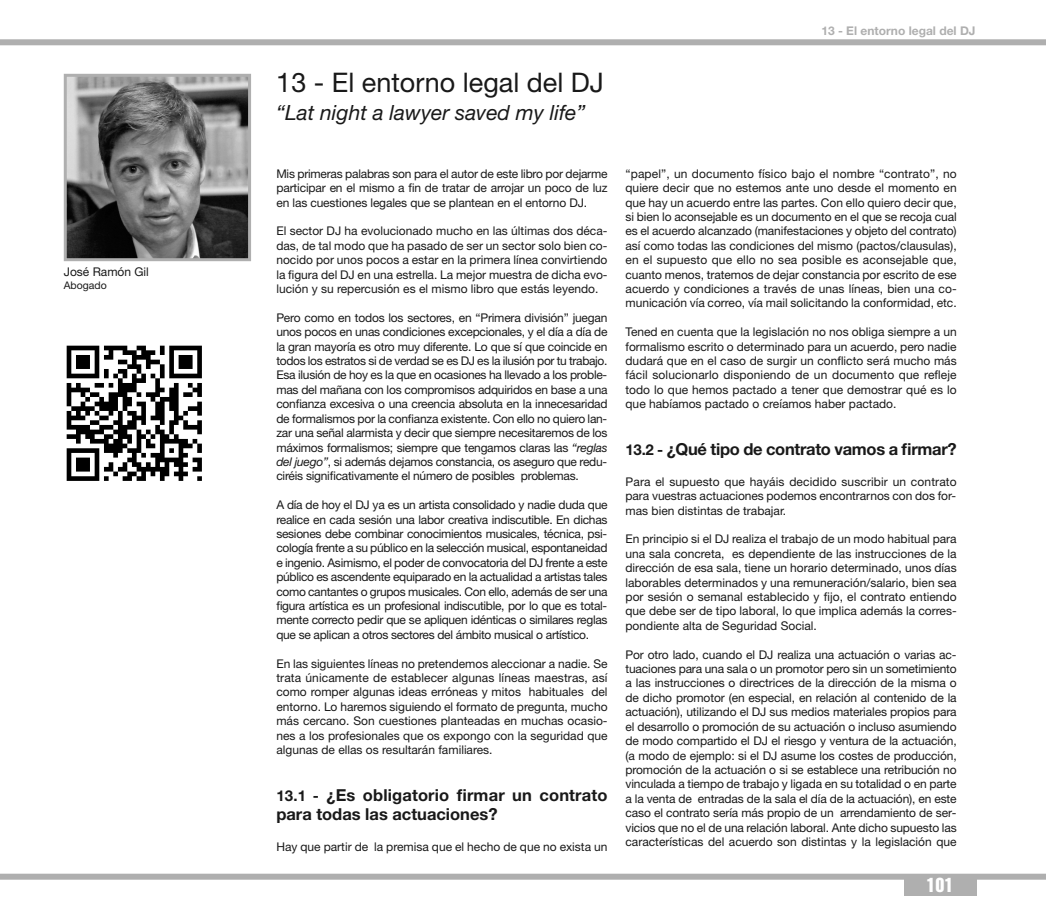
<style>
.page{position:relative;width:1046px;height:919px;background:#fff}
.page>*{position:absolute;margin:0;border:0;box-sizing:border-box;transform-origin:0 0}
.t1{font:27px "Helvetica Neue LT Std";color:#191919}
.t2{font:italic 21px "Helvetica Neue LT Std";color:#191919}
.t3{font:18px "Helvetica Inserat";color:#fff}
.t4{font:700 16.5px/19.8px "Helvetica Neue LT Std";color:#191919}
.t5{font:12px/14.4px "Helvetica Neue LT Std";color:#191919;text-align:justify}
.t6{font:700 12px "Helvetica Neue LT Std";color:#afafaf}
.t7{font:10.5px "Helvetica Neue LT Std";color:#191919}
.s1{font-style:italic}
.s2{font-size:15px}
</style>
<div class="page">
<div style="left:0;top:39px;width:1046px;height:6px;background:#afafaf"></div>
<div style="left:0;top:873px;width:1046px;height:6px;background:#afafaf"></div>
<div style="left:904px;top:873px;width:72px;height:22px;background:#afafaf"></div>
<img style="left:68px;top:78px;width:179px;height:179px">
<div style="left:64px;top:74px;width:187px;height:187px;border:3px solid #afafaf"></div>
<img style="left:66px;top:345px;width:136px;height:136px">
<p class="t5" style="left:64px;top:265px;width:87px">José Ramón Gil</p>
<p class="t7" style="left:64px;top:282px;width:44px">Abogado</p>
<h1 class="t1" style="left:276px;top:72px;width:329px">13 - El entorno legal del DJ</h1>
<h2 class="t2" style="left:276px;top:105px;width:311px">“Lat night a lawyer saved my life”</h2>
<p class="t6" style="left:821px;top:26px;width:156px">13 - El entorno legal del DJ</p>
<p class="t5" style="left:276px;top:167px;width:333px">Mis primeras palabras son para el autor de este libro por dejarme participar en el mismo a fin de tratar de arrojar un poco de luz en las cuestiones legales que se plantean en el entorno DJ.</p>
<p class="t5" style="left:276px;top:225px;width:333px">El sector DJ ha evolucionado mucho en las últimas dos déca&shy;das, de tal modo que ha pasado de ser un sector solo bien co&shy;nocido por unos pocos a estar en la primera línea convirtiendo la figura del DJ en una estrella. La mejor muestra de dicha evo&shy;lución y su repercusión es el mismo libro que estás leyendo.</p>
<p class="t5" style="left:276px;top:311px;width:333px">Pero como en todos los sectores, en “Primera división” juegan unos pocos en unas condiciones excepcionales, y el día a día de la gran mayoría es otro muy diferente. Lo que sí que coincide en todos los estratos si de verdad se es DJ es la ilusión por tu trabajo.<br>Esa ilusión de hoy es la que en ocasiones ha llevado a los proble&shy;mas del mañana con los compromisos adquiridos en base a una confianza excesiva o una creencia absoluta en la innecesaridad de formalismos por la confianza existente. Con ello no quiero lan&shy;zar una señal alarmista y decir que siempre necesitaremos de los máximos formalismos; siempre que tengamos claras las <span class="s1">“reglas del juego”</span>, si además dejamos constancia, os aseguro que redu&shy;ciréis significativamente el número de posibles problemas.</p>
<p class="t5" style="left:276px;top:499px;width:333px">A día de hoy el DJ ya es un artista consolidado y nadie duda que realice en cada sesión una labor creativa indiscutible. En dichas sesiones debe combinar conocimientos musicales, técnica, psi&shy;cología frente a su público en la selección musical, espontaneidad e ingenio. Asimismo, el poder de convocatoria del DJ frente a este público es ascendente equiparado en la actualidad a artistas tales como cantantes o grupos musicales. Con ello, además de ser una figura artística es un profesional indiscutible, por lo que es total&shy;mente correcto pedir que se apliquen idénticas o similares reglas que se aplican a otros sectores del ámbito musical o artístico.</p>
<p class="t5" style="left:276px;top:657px;width:333px">En las siguientes líneas no pretendemos aleccionar a nadie. Se trata únicamente de establecer algunas líneas maestras, así como romper algunas ideas erróneas y mitos habituales del entorno. Lo haremos siguiendo el formato de pregunta, mucho más cercano. Son cuestiones planteadas en muchas ocasio&shy;nes a los profesionales que os expongo con la seguridad que algunas de ellas os resultarán familiares.</p>
<h3 class="t4" style="left:276px;top:786px;width:333px"><span class="s2">13.1 -</span> ¿Es obligatorio firmar un contrato para todas las actuaciones?</h3>
<p class="t5" style="left:276px;top:841px;width:333px">Hay que partir de la premisa que el hecho de que no exista un</p>
<p class="t5" style="left:626px;top:167px;width:333px">“papel”, un documento físico bajo el nombre “contrato”, no quiere decir que no estemos ante uno desde el momento en que hay un acuerdo entre las partes. Con ello quiero decir que, si bien lo aconsejable es un documento en el que se recoja cual es el acuerdo alcanzado (manifestaciones y objeto del contrato) así como todas las condiciones del mismo (pactos/clausulas), en el supuesto que ello no sea posible es aconsejable que, cuanto menos, tratemos de dejar constancia por escrito de ese acuerdo y condiciones a través de unas líneas, bien una co&shy;municación vía correo, vía mail solicitando la conformidad, etc.</p>
<p class="t5" style="left:626px;top:326px;width:333px">Tened en cuenta que la legislación no nos obliga siempre a un formalismo escrito o determinado para un acuerdo, pero nadie dudará que en el caso de surgir un conflicto será mucho más fácil solucionarlo disponiendo de un documento que refleje todo lo que hemos pactado a tener que demostrar qué es lo que habíamos pactado o creíamos haber pactado.</p>
<h3 class="t4" style="left:626px;top:440px;width:333px"><span class="s2">13.2 -</span> ¿Qué tipo de contrato vamos a firmar?</h3>
<p class="t5" style="left:626px;top:475px;width:333px">Para el supuesto que hayáis decidido suscribir un contrato para vuestras actuaciones podemos encontrarnos con dos for&shy;mas bien distintas de trabajar.</p>
<p class="t5" style="left:626px;top:533px;width:333px">En principio si el DJ realiza el trabajo de un modo habitual para una sala concreta, es dependiente de las instrucciones de la dirección de esa sala, tiene un horario determinado, unos días laborables determinados y una remuneración/salario, bien sea por sesión o semanal establecido y fijo, el contrato entiendo que debe ser de tipo laboral, lo que implica además la corres&shy;pondiente alta de Seguridad Social.</p>
<p class="t5" style="left:626px;top:648px;width:333px">Por otro lado, cuando el DJ realiza una actuación o varias ac&shy;tuaciones para una sala o un promotor pero sin un sometimiento a las instrucciones o directrices de la dirección de la misma o de dicho promotor (en especial, en relación al contenido de la actuación), utilizando el DJ sus medios materiales propios para el desarrollo o promoción de su actuación o incluso asumiendo de modo compartido el DJ el riesgo y ventura de la actuación, (a modo de ejemplo: si el DJ asume los costes de producción, promoción de la actuación o si se establece una retribución no vinculada a tiempo de trabajo y ligada en su totalidad o en parte a la venta de entradas de la sala el día de la actuación), en este caso el contrato sería más propio de un arrendamiento de ser&shy;vicios que no el de una relación laboral. Ante dicho supuesto las características del acuerdo son distintas y la legislación que</p>
<h3 class="t3" style="left:926px;top:873px;width:28px">101</h3>
</div>
